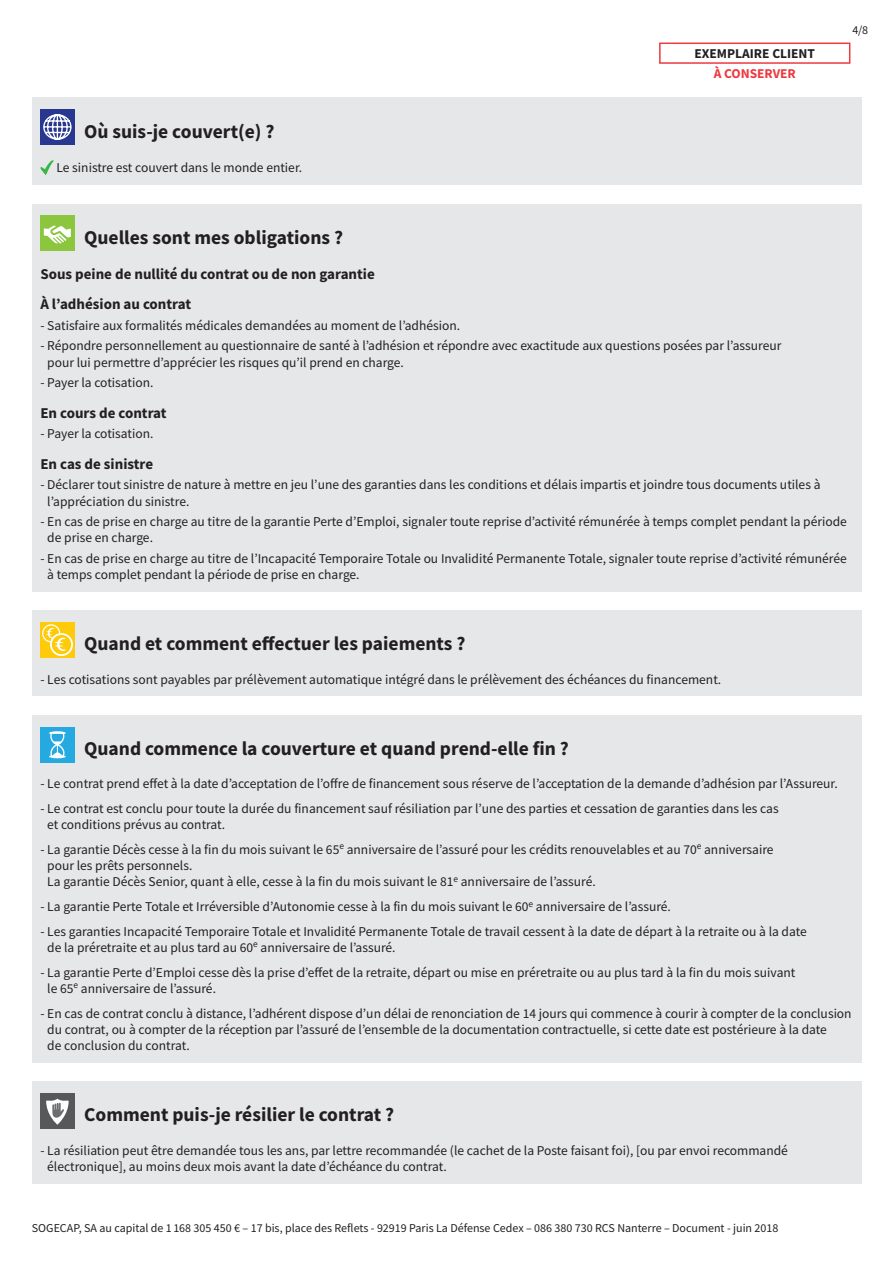
<style>
.page{position:relative;width:893px;height:1263px;background:#fff}
.page>*{position:absolute;margin:0;border:0;box-sizing:border-box;transform-origin:0 0}
.t1{font:700 19.5px "Source Sans Pro";color:#231f20}
.t2{font:700 15px/30.8px "Source Sans Pro";color:#231f20}
.t3{font:13.5px/16.2px "Source Sans Pro";color:#231f20}
.t4{font:700 13.5px "Source Sans Pro";color:#231f20}
.t5{font:700 13.5px "Source Sans Pro";color:#ee3a41}
.t6{font:12px "Source Sans Pro";color:#231f20}
</style>
<div class="page">
<div style="left:659px;top:43px;width:191px;height:21px;border:2px solid #ee3a41"></div>
<div style="left:32px;top:98px;width:829px;height:87px;background:#e6e7e9"></div>
<div style="left:40px;top:110px;width:34px;height:35px;background:#283890"></div>
<svg style="left:43px;top:114px;width:29px;height:26px"></svg>
<svg style="left:40px;top:160px;width:14px;height:15px"></svg>
<div style="left:32px;top:611px;width:829px;height:85px;background:#e6e7e9"></div>
<div style="left:40px;top:622px;width:34px;height:36px;background:#feca0a"></div>
<div style="left:42px;top:624px;width:18px;height:18px;border:1px solid #fff;border-radius:50%"></div>
<svg style="left:51px;top:634px;width:21px;height:21px"></svg>
<div style="left:50px;top:633px;width:23px;height:23px;border:2px solid #fff;border-radius:50%"></div>
<svg style="left:45px;top:627px;width:22px;height:25px"></svg>
<div style="left:32px;top:715px;width:829px;height:348px;background:#e6e7e9"></div>
<div style="left:40px;top:727px;width:34px;height:35px;background:#24aae1"></div>
<svg style="left:49px;top:731px;width:17px;height:27px"></svg>
<div style="left:32px;top:1081px;width:829px;height:102px;background:#e6e7e9"></div>
<div style="left:40px;top:1093px;width:34px;height:36px;background:#57585a"></div>
<svg style="left:46px;top:1099px;width:23px;height:26px"></svg>
<div style="left:32px;top:204px;width:829px;height:388px;background:#e6e7e9"></div>
<div style="left:40px;top:216px;width:34px;height:35px;background:#8bc63e"></div>
<svg style="left:44px;top:225px;width:27px;height:19px"></svg>
<h1 class="t1" style="left:84px;top:118px;width:192px">Où suis-je couvert(e) ?</h1>
<p class="t3" style="left:57px;top:160px;width:247px">Le sinistre est couvert dans le monde entier.</p>
<p class="t4" style="left:694px;top:45px;width:122px">EXEMPLAIRE CLIENT</p>
<p class="t5" style="left:714px;top:64px;width:84px">À CONSERVER</p>
<p class="t6" style="left:852px;top:22px;width:17px">4/8</p>
<h1 class="t1" style="left:84px;top:224px;width:260px">Quelles sont mes obligations ?</h1>
<p class="t2" style="left:40px;top:258px;width:336px">Sous peine de nullité du contrat ou de non garantie<br>À l’adhésion au contrat</p>
<p class="t3" style="left:40px;top:317px;width:421px">- Satisfaire aux formalités médicales demandées au moment de l’adhésion.</p>
<p class="t3" style="left:47px;top:338px;width:736px;text-indent:-7px">- Répondre personnellement au questionnaire de santé à l’adhésion et répondre avec exactitude aux questions posées par l’assureur pour lui permettre d’apprécier les risques qu’il prend en charge.</p>
<p class="t3" style="left:40px;top:374px;width:115px">- Payer la cotisation.</p>
<p class="t2" style="left:40px;top:397px;width:128px">En cours de contrat</p>
<p class="t3" style="left:40px;top:426px;width:115px">- Payer la cotisation.</p>
<p class="t2" style="left:40px;top:448px;width:114px">En cas de sinistre</p>
<p class="t3" style="left:47px;top:477px;width:775px;text-indent:-7px">- Déclarer tout sinistre de nature à mettre en jeu l’une des garanties dans les conditions et délais impartis et joindre tous documents utiles à l’appréciation du sinistre.</p>
<p class="t3" style="left:47px;top:513px;width:801px;text-indent:-7px">- En cas de prise en charge au titre de la garantie Perte d’Emploi, signaler toute reprise d’activité rémunérée à temps complet pendant la période de prise en charge.</p>
<p class="t3" style="left:47px;top:550px;width:801px;text-indent:-7px">- En cas de prise en charge au titre de l’Incapacité Temporaire Totale ou Invalidité Permanente Totale, signaler toute reprise d’activité rémunérée à temps complet pendant la période de prise en charge.</p>
<h1 class="t1" style="left:84px;top:631px;width:383px">Quand et comment effectuer les paiements ?</h1>
<p class="t3" style="left:40px;top:671px;width:682px">- Les cotisations sont payables par prélèvement automatique intégré dans le prélèvement des échéances du financement.</p>
<h1 class="t1" style="left:84px;top:735px;width:486px">Quand commence la couverture et quand prend-elle fin ?</h1>
<p class="t3" style="left:40px;top:776px;width:799px">- Le contrat prend effet à la date d’acceptation de l’offre de financement sous réserve de l’acceptation de la demande d’adhésion par l’Assureur.</p>
<p class="t3" style="left:47px;top:800px;width:733px;text-indent:-7px">- Le contrat est conclu pour toute la durée du financement sauf résiliation par l’une des parties et cessation de garanties dans les cas et conditions prévus au contrat.</p>
<p class="t3" style="left:47px;top:841px;width:728px;text-indent:-7px">- La garantie Décès cesse à la fin du mois suivant le 65<sup>e</sup> anniversaire de l’assuré pour les crédits renouvelables et au 70<sup>e</sup> anniversaire pour les prêts personnels.<br>La garantie Décès Senior, quant à elle, cesse à la fin du mois suivant le 81<sup>e</sup> anniversaire de l’assuré.</p>
<p class="t3" style="left:40px;top:898px;width:632px">- La garantie Perte Totale et Irréversible d’Autonomie cesse à la fin du mois suivant le 60<sup>e</sup> anniversaire de l’assuré.</p>
<p class="t3" style="left:47px;top:923px;width:761px;text-indent:-7px">- Les garanties Incapacité Temporaire Totale et Invalidité Permanente Totale de travail cessent à la date de départ à la retraite ou à la date de la préretraite et au plus tard au 60<sup>e</sup> anniversaire de l’assuré.</p>
<p class="t3" style="left:47px;top:964px;width:750px;text-indent:-7px">- La garantie Perte d’Emploi cesse dès la prise d’effet de la retraite, départ ou mise en préretraite ou au plus tard à la fin du mois suivant le 65<sup>e</sup> anniversaire de l’assuré.</p>
<p class="t3" style="left:47px;top:1005px;width:806px;text-indent:-7px">- En cas de contrat conclu à distance, l’adhérent dispose d’un délai de renonciation de 14 jours qui commence à courir à compter de la conclusion du contrat, ou à compter de la réception par l’assuré de l’ensemble de la documentation contractuelle, si cette date est postérieure à la date<br>de conclusion du contrat.</p>
<h1 class="t1" style="left:84px;top:1102px;width:312px">Comment puis-je résilier le contrat ?</h1>
<p class="t3" style="left:47px;top:1142px;width:742px;text-indent:-7px">- La résiliation peut être demandée tous les ans, par lettre recommandée (le cachet de la Poste faisant foi), [ou par envoi recommandé électronique], au moins deux mois avant la date d’échéance du contrat.</p>
<p class="t6" style="left:32px;top:1220px;width:748px">SOGECAP, SA au capital de 1 168 305 450 € – 17 bis, place des Reflets - 92919 Paris La Défense Cedex – 086 380 730 RCS Nanterre – Document - juin 2018</p>
</div>
